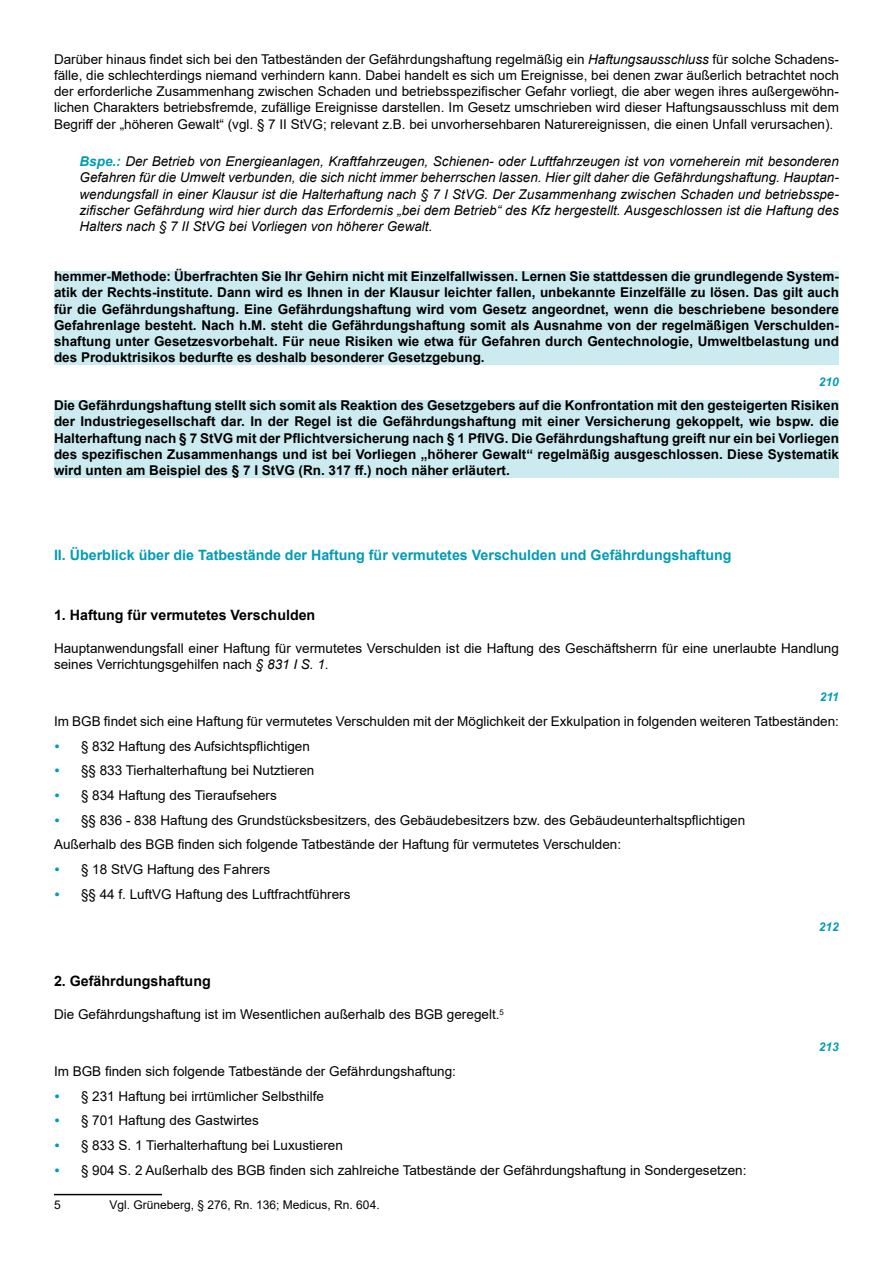
<style>
.page{position:relative;width:893px;height:1263px;background:#fff}
.page>*{position:absolute;margin:0;border:0;box-sizing:border-box;transform-origin:0 0}
.t1{font:700 14.25px "Arial";color:#009cb4}
.t2{font:700 14.25px "Arial";color:#000}
.t3{font:13.5px/16.2px "Arial";color:#000}
.t4{font:700 13.5px/16.2px "Arial";color:#000;text-align:justify}
.t5{font:italic 13.5px/16.2px "Arial";color:#000;text-align:justify}
.t6{font:12px "Arial";color:#000}
.t7{font:italic 700 12px "Arial";color:#009cb4}
.s1{font-style:italic}
.s2{font-weight:700;color:#009cb4}
.s3{font-weight:700;font-style:italic;color:#009cb4}
</style>
<div class="page">
<div style="left:54px;top:271px;width:785px;height:94px;background:#ccebf0"></div>
<div style="left:54px;top:400px;width:785px;height:78px;background:#ccebf0"></div>
<hr style="left:54px;top:1194px;width:108px;height:1px;background:#000">
<p class="t3" style="left:54px;top:51px;width:786px;text-align:justify">Darüber hinaus findet sich bei den Tatbeständen der Gefährdungshaftung regelmäßig ein <span class="s1">Haftungsausschluss</span> für solche Schadens&shy;fälle, die schlechterdings niemand verhindern kann. Dabei handelt es sich um Ereignisse, bei denen zwar äußerlich betrachtet noch der erforderliche Zusammenhang zwischen Schaden und betriebsspezifischer Gefahr vorliegt, die aber wegen ihres außergewöhn&shy;lichen Charakters betriebsfremde, zufällige Ereignisse darstellen. Im Gesetz umschrieben wird dieser Haftungsausschluss mit dem Begriff der „höheren Gewalt“ (vgl. § 7 II StVG; relevant z.B. bei unvorhersehbaren Naturereignissen, die einen Unfall verursachen).</p>
<p class="t5" style="left:80px;top:153px;width:761px"><span class="s2">Bspe.:</span> Der Betrieb von Energieanlagen, Kraftfahrzeugen, Schienen- oder Luftfahrzeugen ist von vorneherein mit besonderen Gefahren für die Umwelt verbunden, die sich nicht immer beherrschen lassen. Hier gilt daher die Gefährdungshaftung. Hauptan&shy;wendungsfall in einer Klausur ist die Halterhaftung nach § 7 I StVG. Der Zusammenhang zwischen Schaden und betriebsspe&shy;zifischer Gefährdung wird hier durch das Erfordernis „bei dem Betrieb“ des Kfz hergestellt. Ausgeschlossen ist die Haftung des Halters nach § 7 II StVG bei Vorliegen von höherer Gewalt.</p>
<p class="t4" style="left:54px;top:268px;width:786px">hemmer-Methode: Überfrachten Sie Ihr Gehirn nicht mit Einzelfallwissen. Lernen Sie stattdessen die grundlegende System&shy;atik der Rechts-institute. Dann wird es Ihnen in der Klausur leichter fallen, unbekannte Einzelfälle zu lösen. Das gilt auch für die Gefährdungshaftung. Eine Gefährdungshaftung wird vom Gesetz angeordnet, wenn die beschriebene besondere Gefahrenlage besteht. Nach h.M. steht die Gefährdungshaftung somit als Ausnahme von der regelmäßigen Verschulden&shy;shaftung unter Gesetzesvorbehalt. Für neue Risiken wie etwa für Gefahren durch Gentechnologie, Umweltbelastung und des Produktrisikos bedurfte es deshalb besonderer Gesetzgebung.</p>
<p class="t7" style="left:819px;top:373px;width:22px">210</p>
<p class="t4" style="left:54px;top:398px;width:786px">Die Gefährdungshaftung stellt sich somit als Reaktion des Gesetzgebers auf die Konfrontation mit den gesteigerten Risiken der Industriegesellschaft dar. In der Regel ist die Gefährdungshaftung mit einer Versicherung gekoppelt, wie bspw. die Halterhaftung nach § 7 StVG mit der Pflichtversicherung nach § 1 PflVG. Die Gefährdungshaftung greift nur ein bei Vorliegen des spezifischen Zusammenhangs und ist bei Vorliegen „höherer Gewalt“ regelmäßig ausgeschlossen. Diese Systematik wird unten am Beispiel des § 7 I StVG (Rn. 317 ff.) noch näher erläutert.</p>
<p class="t1" style="left:54px;top:545px;width:679px">II. Überblick über die Tatbestände der Haftung für vermutetes Verschulden und Gefährdungshaftung</p>
<p class="t2" style="left:54px;top:605px;width:263px">1. Haftung für vermutetes Verschulden</p>
<p class="t3" style="left:54px;top:640px;width:786px">Hauptanwendungsfall einer Haftung für vermutetes Verschulden ist die Haftung des Geschäftsherrn für eine unerlaubte Handlung seines Verrichtungsgehilfen nach <span class="s1">§ 831 I S. 1</span>.</p>
<p class="t7" style="left:820px;top:689px;width:21px">211</p>
<p class="t3" style="left:54px;top:713px;width:786px">Im BGB findet sich eine Haftung für vermutetes Verschulden mit der Möglichkeit der Exkulpation in folgenden weiteren Tatbeständen:</p>
<p class="t3" style="left:54px;top:738px;width:257px"><span class="s3">•</span> § 832 Haftung des Aufsichtspflichtigen</p>
<p class="t3" style="left:54px;top:762px;width:262px"><span class="s3">•</span> §§ 833 Tierhalterhaftung bei Nutztieren</p>
<p class="t3" style="left:54px;top:787px;width:224px"><span class="s3">•</span> § 834 Haftung des Tieraufsehers</p>
<p class="t3" style="left:54px;top:807px;width:693px;line-height:24.8px"><span class="s3">•</span> §§ 836 - 838 Haftung des Grundstücksbesitzers, des Gebäudebesitzers bzw. des Gebäudeunterhaltspflichtigen<br>Außerhalb des BGB finden sich folgende Tatbestände der Haftung für vermutetes Verschulden:</p>
<p class="t3" style="left:54px;top:861px;width:218px"><span class="s3">•</span> § 18 StVG Haftung des Fahrers</p>
<p class="t3" style="left:54px;top:886px;width:298px"><span class="s3">•</span> §§ 44 f. LuftVG Haftung des Luftfrachtführers</p>
<p class="t7" style="left:819px;top:918px;width:22px">212</p>
<p class="t2" style="left:54px;top:971px;width:158px">2. Gefährdungshaftung</p>
<p class="t3" style="left:54px;top:1006px;width:451px">Die Gefährdungshaftung ist im Wesentlichen außerhalb des BGB geregelt.<sup>5</sup></p>
<p class="t3" style="left:54px;top:1063px;width:403px">Im BGB finden sich folgende Tatbestände der Gefährdungshaftung:</p>
<p class="t3" style="left:54px;top:1088px;width:272px"><span class="s3">•</span> § 231 Haftung bei irrtümlicher Selbsthilfe</p>
<p class="t3" style="left:54px;top:1112px;width:206px"><span class="s3">•</span> § 701 Haftung des Gastwirtes</p>
<p class="t3" style="left:54px;top:1137px;width:290px"><span class="s3">•</span> § 833 S. 1 Tierhalterhaftung bei Luxustieren</p>
<p class="t3" style="left:54px;top:1162px;width:694px"><span class="s3">•</span> § 904 S. 2 Außerhalb des BGB finden sich zahlreiche Tatbestände der Gefährdungshaftung in Sondergesetzen:</p>
<p class="t6" style="left:54px;top:1196px;width:8px">5</p>
<p class="t6" style="left:110px;top:1196px;width:272px">Vgl. Grüneberg, § 276, Rn. 136; Medicus, Rn. 604.</p>
<p class="t7" style="left:819px;top:1039px;width:22px">213</p>
</div>
